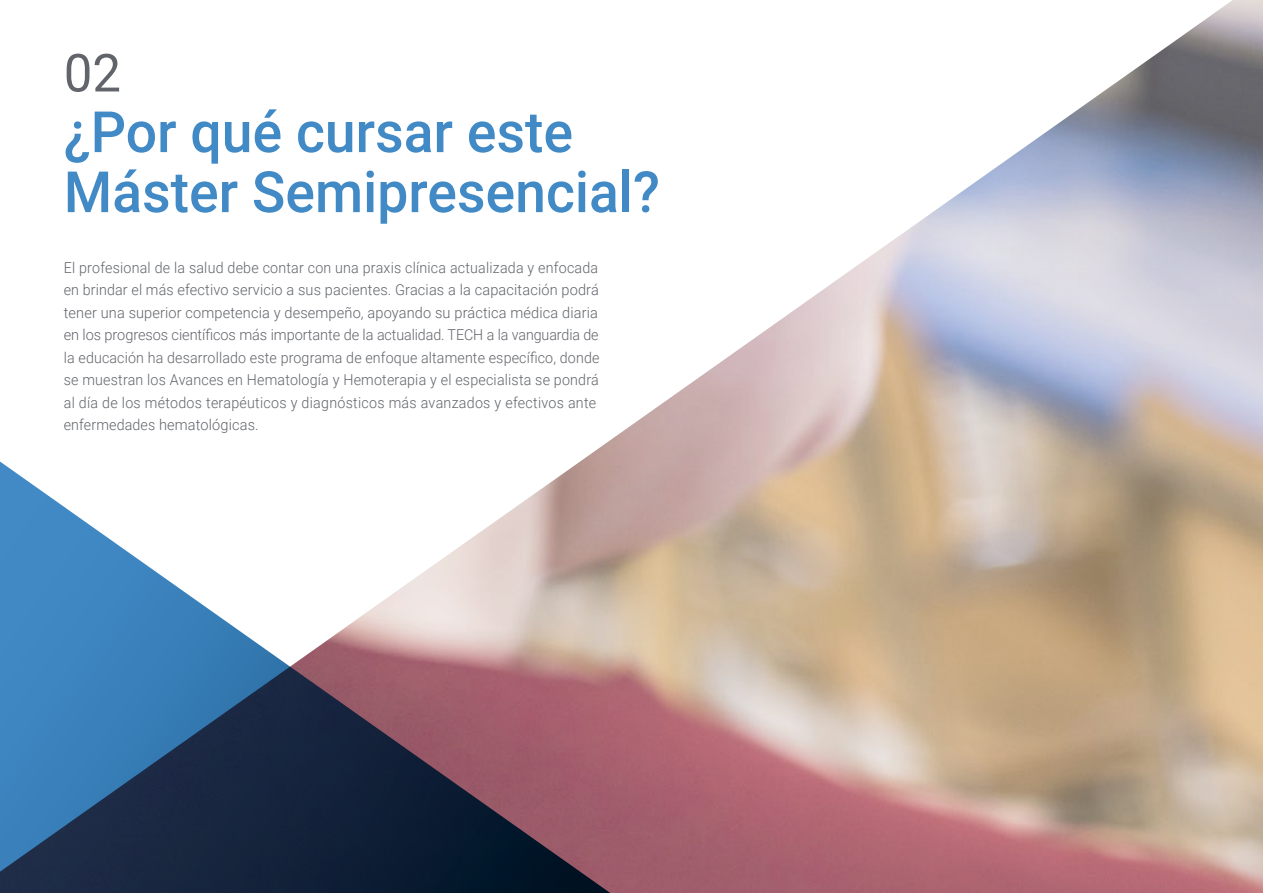
<style>
.page{position:relative;width:1263px;height:893px;background:#fff}
.page>*{position:absolute;margin:0;border:0;box-sizing:border-box;transform-origin:0 0}
.t1{font:500 57px/60px "Roboto";color:#418ac5}
.t2{font:52.5px "Roboto";color:#61646a}
.t3{font:300 15px/22.5px "Roboto";letter-spacing:.01em;color:#61646a;scale:.95 1}
</style>
<div class="page">
<img style="left:602px;top:0;width:661px;height:893px">
<svg style="left:0;top:446px;width:640px;height:447px"></svg>
<h2 class="t2" style="left:64px;top:36px;width:59px">02</h2>
<h1 class="t1" style="left:64px;top:100px;width:597px">¿Por qué cursar este<br>Máster Semipresencial?</h1>
<p class="t3" style="left:64px;top:255px;width:565px">El profesional de la salud debe contar con una praxis clínica actualizada y enfocada en brindar el más efectivo servicio a sus pacientes. Gracias a la capacitación podrá tener una superior competencia y desempeño, apoyando su práctica médica diaria en los progresos científicos más importante de la actualidad. TECH a la vanguardia de la educación ha desarrollado este programa de enfoque altamente específico, donde se muestran los Avances en Hematología y Hemoterapia y el especialista se pondrá al día de los métodos terapéuticos y diagnósticos más avanzados y efectivos ante enfermedades hematológicas.</p>
</div>
